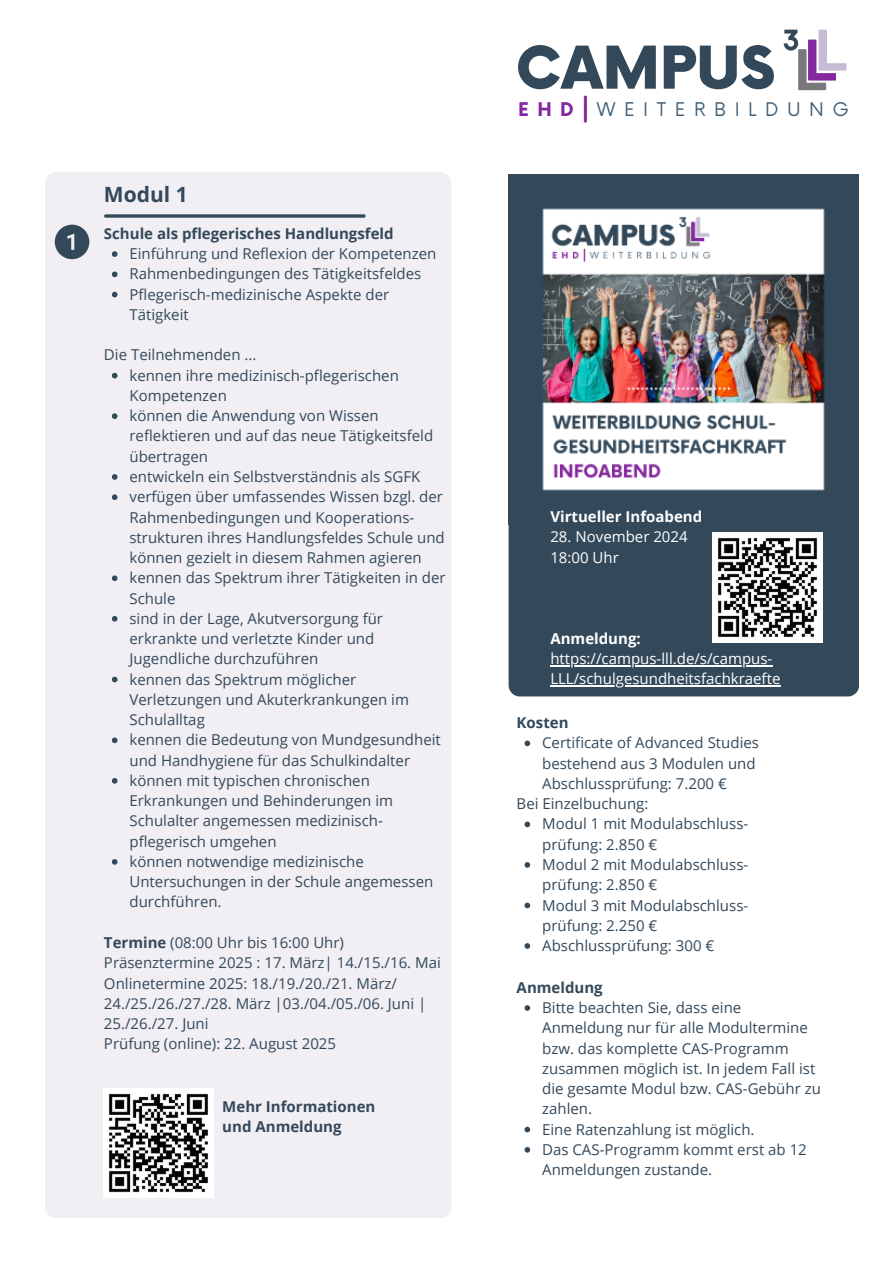
<style>
.page{position:relative;width:894px;height:1264px;background:#fff}
.page>*{position:absolute;margin:0;border:0;box-sizing:border-box;transform-origin:0 0}
.t1{font:900 57.45px "Now";color:#33495a}
.t2{font:700 29.7px "Now";color:#85289f}
.t3{font:700 21px "Open Sans";color:#33495a}
.t4{font:18.45px "Now";letter-spacing:.46em;color:#426076}
.t5{font:15px/20.2px "Open Sans";color:#33495a}
.t6{font:15px "Open Sans";color:#fff}
.t7{font:700 15px/20.2px "Open Sans";color:#33495a}
.t8{font:700 15px "Open Sans";color:#fff}
.s1{font-weight:700}
.s2{font-weight:700;color:#85289f}
</style>
<div class="page">
<svg style="left:783px;top:30px;width:63px;height:60px"></svg>
<div style="left:45px;top:172px;width:406px;height:1045px;background:#f1eef4;border-radius:11px"></div>
<svg style="left:55px;top:225px;width:34px;height:34px"></svg>
<svg style="left:106px;top:214px;width:258px;height:4px"></svg>
<div style="left:508px;top:524px;width:350px;height:172px;background:#33495a"></div>
<img style="left:508px;top:174px;width:350px;height:350px">
<img style="left:712px;top:533px;width:109px;height:109px">
<img style="left:104px;top:1088px;width:109px;height:109px">
<hr style="left:550px;top:665px;width:222px;height:1px;background:#fff">
<hr style="left:550px;top:685px;width:230px;height:1px;background:#fff">
<svg style="left:112px;top:251px;width:5px;height:6px"></svg>
<svg style="left:112px;top:271px;width:5px;height:6px"></svg>
<svg style="left:112px;top:292px;width:5px;height:5px"></svg>
<svg style="left:112px;top:373px;width:5px;height:5px"></svg>
<svg style="left:112px;top:413px;width:5px;height:6px"></svg>
<svg style="left:112px;top:474px;width:5px;height:6px"></svg>
<svg style="left:112px;top:494px;width:5px;height:6px"></svg>
<svg style="left:112px;top:575px;width:5px;height:6px"></svg>
<svg style="left:112px;top:616px;width:5px;height:5px"></svg>
<svg style="left:112px;top:676px;width:5px;height:6px"></svg>
<svg style="left:112px;top:737px;width:5px;height:6px"></svg>
<svg style="left:112px;top:778px;width:5px;height:5px"></svg>
<svg style="left:112px;top:859px;width:5px;height:5px"></svg>
<svg style="left:524px;top:740px;width:6px;height:6px"></svg>
<svg style="left:524px;top:821px;width:6px;height:6px"></svg>
<svg style="left:524px;top:862px;width:6px;height:5px"></svg>
<svg style="left:524px;top:902px;width:6px;height:6px"></svg>
<svg style="left:524px;top:943px;width:6px;height:5px"></svg>
<svg style="left:524px;top:1005px;width:6px;height:5px"></svg>
<svg style="left:524px;top:1126px;width:6px;height:6px"></svg>
<svg style="left:524px;top:1147px;width:6px;height:5px"></svg>
<p class="t3" style="left:104px;top:180px;width:85px">Modul 1</p>
<p class="t7" style="left:104px;top:223px;width:291px">Schule als pflegerisches Handlungsfeld</p>
<p class="t5" style="left:129px;top:243px;width:308px">Einführung und Reflexion der Kompetenzen</p>
<p class="t5" style="left:129px;top:263px;width:293px">Rahmenbedingungen des Tätigkeitsfeldes</p>
<p class="t5" style="left:129px;top:284px;width:261px">Pflegerisch-medizinische Aspekte der<br>Tätigkeit</p>
<p class="t5" style="left:104px;top:344px;width:154px">Die Teilnehmenden ...</p>
<p class="t5" style="left:129px;top:365px;width:271px">kennen ihre medizinisch-pflegerischen<br>Kompetenzen</p>
<p class="t5" style="left:129px;top:405px;width:305px">können die Anwendung von Wissen reflektieren und auf das neue Tätigkeitsfeld übertragen</p>
<p class="t5" style="left:129px;top:466px;width:292px">entwickeln ein Selbstverständnis als SGFK</p>
<p class="t5" style="left:129px;top:486px;width:317px">verfügen über umfassendes Wissen bzgl. der Rahmenbedingungen und Kooperations&shy;strukturen ihres Handlungsfeldes Schule und können gezielt in diesem Rahmen agieren</p>
<p class="t5" style="left:129px;top:567px;width:317px">kennen das Spektrum ihrer Tätigkeiten in der<br>Schule</p>
<p class="t5" style="left:129px;top:608px;width:255px">sind in der Lage, Akutversorgung für erkrankte und verletzte Kinder und<br>Jugendliche durchzuführen</p>
<p class="t5" style="left:129px;top:668px;width:281px">kennen das Spektrum möglicher<br>Verletzungen und Akuterkrankungen im<br>Schulalltag</p>
<p class="t5" style="left:129px;top:729px;width:313px">kennen die Bedeutung von Mundgesundheit und Handhygiene für das Schulkindalter</p>
<p class="t5" style="left:129px;top:770px;width:265px">können mit typischen chronischen<br>Erkrankungen und Behinderungen im<br>Schulalter angemessen medizinisch&shy;pflegerisch umgehen</p>
<p class="t5" style="left:129px;top:851px;width:305px">können notwendige medizinische<br>Untersuchungen in der Schule angemessen durchführen.</p>
<p class="t5" style="left:104px;top:932px;width:241px"><span class="s1">Termine</span> (08:00 Uhr bis 16:00 Uhr)</p>
<p class="t5" style="left:104px;top:952px;width:338px">Präsenztermine 2025 : 17. März| 14./15./16. Mai</p>
<h3 class="t5" style="left:104px;top:972px;width:324px">Onlinetermine 2025: 18./19./20./21. März/<br>24./25./26./27./28. März |03./04./05./06. Juni |<br>25./26./27. Juni</h3>
<p class="t5" style="left:104px;top:1033px;width:233px">Prüfung (online): 22. August 2025</p>
<p class="t7" style="left:222px;top:1095px;width:154px">Mehr Informationen und Anmeldung</p>
<h1 class="t1" style="left:515px;top:37px;width:261px">CAMPUS</h1>
<h2 class="t2" style="left:580px;top:92px;width:11px">|</h2>
<p class="t4" style="left:518px;top:99px;width:332px"><span class="s2">EHD|</span>WEITERBILDUNG</p>
<p class="t8" style="left:550px;top:506px;width:153px">Virtueller Infoabend</p>
<h2 class="t6" style="left:550px;top:526px;width:139px">28. November 2024</h2>
<p class="t6" style="left:550px;top:546px;width:70px">18:00 Uhr</p>
<h3 class="t8" style="left:550px;top:627px;width:92px">Anmeldung:</h3>
<p class="t6" style="left:550px;top:648px;width:223px">https://campus-lll.de/s/campus-</p>
<p class="t6" style="left:550px;top:668px;width:231px">LLL/schulgesundheitsfachkraefte</p>
<p class="t7" style="left:516px;top:712px;width:53px">Kosten</p>
<p class="t5" style="left:542px;top:732px;width:218px">Certificate of Advanced Studies bestehend aus 3 Modulen und<br>Abschlussprüfung: 7.200 €</p>
<p class="t5" style="left:516px;top:793px;width:133px">Bei Einzelbuchung:</p>
<p class="t5" style="left:542px;top:813px;width:207px">Modul 1 mit Modulabschluss&shy;prüfung: 2.850 €</p>
<p class="t5" style="left:542px;top:854px;width:207px">Modul 2 mit Modulabschluss&shy;prüfung: 2.850 €</p>
<p class="t5" style="left:542px;top:894px;width:207px">Modul 3 mit Modulabschluss&shy;prüfung: 2.250 €</p>
<h3 class="t5" style="left:542px;top:935px;width:174px">Abschlussprüfung: 300 €</h3>
<p class="t7" style="left:516px;top:976px;width:88px">Anmeldung</p>
<p class="t5" style="left:542px;top:997px;width:280px">Bitte beachten Sie, dass eine<br>Anmeldung nur für alle Modultermine bzw. das komplette CAS-Programm zusammen möglich ist. In jedem Fall ist die gesamte Modul bzw. CAS-Gebühr zu zahlen.</p>
<p class="t5" style="left:542px;top:1118px;width:214px">Eine Ratenzahlung ist möglich.</p>
<p class="t5" style="left:542px;top:1138px;width:266px">Das CAS-Programm kommt erst ab 12<br>Anmeldungen zustande.</p>
</div>
